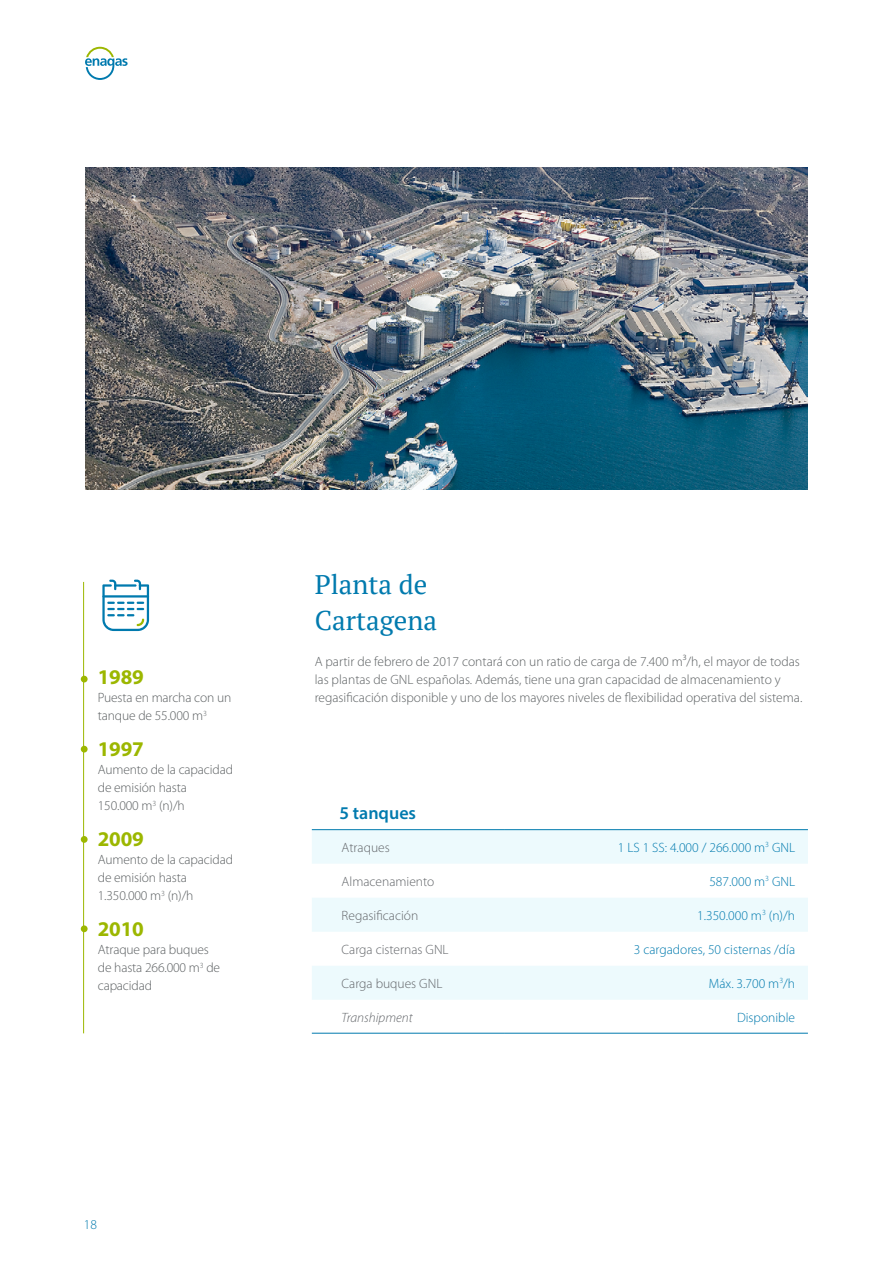
<style>
.page{position:relative;width:893px;height:1263px;background:#fff}
.page>*{position:absolute;margin:0;border:0;box-sizing:border-box;transform-origin:0 0}
.t1{font:27px/36px "PT Serif";color:#007aae}
.t2{font:700 21px "Myriad Pro";letter-spacing:-.01em;color:#9cb700}
.t3{font:600 18px "Myriad Pro";color:#007aae}
.t4{font:300 13.5px/18px "Myriad Pro";color:#5c6062}
.t5{font:300 13.5px "Myriad Pro";color:#007aae}
.t6{font:300 13.5px "Myriad Pro";color:#63666a}
.t7{font:italic 300 13.5px "Myriad Pro";color:#63666a}
</style>
<div class="page">
<svg style="left:85px;top:47px;width:43px;height:33px"></svg>
<img style="left:85px;top:167px;width:723px;height:323px">
<svg style="left:102px;top:580px;width:47px;height:51px"></svg>
<div style="left:81px;top:676px;width:7px;height:6px;background:#9cb700;border-radius:50%"></div>
<div style="left:81px;top:746px;width:7px;height:6px;background:#9cb700;border-radius:50%"></div>
<div style="left:81px;top:836px;width:7px;height:7px;background:#9cb700;border-radius:50%"></div>
<div style="left:81px;top:925px;width:7px;height:7px;background:#9cb700;border-radius:50%"></div>
<hr style="left:83px;top:582px;width:1px;height:451px;background:#9cb700">
<svg style="left:312px;top:830px;width:496px;height:170px;fill:#edfafd"></svg>
<hr style="left:312px;top:829px;width:192px;height:1px;background:#007aae">
<hr style="left:504px;top:829px;width:304px;height:1px;background:#007aae">
<hr style="left:312px;top:1033px;width:192px;height:1px;background:#007aae">
<hr style="left:504px;top:1033px;width:304px;height:1px;background:#007aae">
<h2 class="t2" style="left:98px;top:663px;width:47px">1989</h2>
<p class="t4" style="left:98px;top:688px;width:135px">Puesta en marcha con un tanque de 55.000 m<sup>3</sup></p>
<h2 class="t2" style="left:98px;top:735px;width:47px">1997</h2>
<p class="t4" style="left:98px;top:760px;width:137px">Aumento de la capacidad de emisión hasta<br>150.000 m<sup>3</sup> (n)/h</p>
<h2 class="t2" style="left:98px;top:825px;width:47px">2009</h2>
<p class="t4" style="left:98px;top:850px;width:137px">Aumento de la capacidad de emisión hasta<br>1.350.000 m<sup>3</sup> (n)/h</p>
<h2 class="t2" style="left:98px;top:915px;width:47px">2010</h2>
<p class="t4" style="left:98px;top:940px;width:124px">Atraque para buques de hasta 266.000 m<sup>3</sup> de capacidad</p>
<p class="t5" style="left:84px;top:1217px;width:15px">18</p>
<h1 class="t1" style="left:315px;top:566px;width:124px">Planta de<br>Cartagena</h1>
<p class="t4" style="left:315px;top:652px;width:489px">A partir de febrero de 2017 contará con un ratio de carga de 7.400 m³/h, el mayor de todas las plantas de GNL españolas. Además, tiene una gran capacidad de almacenamiento y regasificación disponible y uno de los mayores niveles de flexibilidad operativa del sistema.</p>
<h3 class="t3" style="left:339px;top:802px;width:78px">5 tanques</h3>
<p class="t6" style="left:342px;top:839px;width:50px">Atraques</p>
<p class="t5" style="left:618px;top:839px;width:179px">1 LS 1 SS: 4.000 / 266.000 m<sup>3</sup> GNL</p>
<p class="t6" style="left:342px;top:873px;width:94px">Almacenamiento</p>
<p class="t5" style="left:709px;top:873px;width:87px">587.000 m<sup>3</sup> GNL</p>
<p class="t6" style="left:342px;top:907px;width:78px">Regasificación</p>
<p class="t5" style="left:697px;top:907px;width:99px">1.350.000 m<sup>3</sup> (n)/h</p>
<p class="t6" style="left:342px;top:941px;width:109px">Carga cisternas GNL</p>
<p class="t5" style="left:634px;top:941px;width:163px">3 cargadores, 50 cisternas /día</p>
<p class="t6" style="left:342px;top:975px;width:102px">Carga buques GNL</p>
<p class="t5" style="left:709px;top:975px;width:88px">Máx. 3.700 m<sup>3</sup>/h</p>
<p class="t7" style="left:342px;top:1009px;width:73px">Transhipment</p>
<p class="t5" style="left:737px;top:1009px;width:60px">Disponible</p>
</div>
